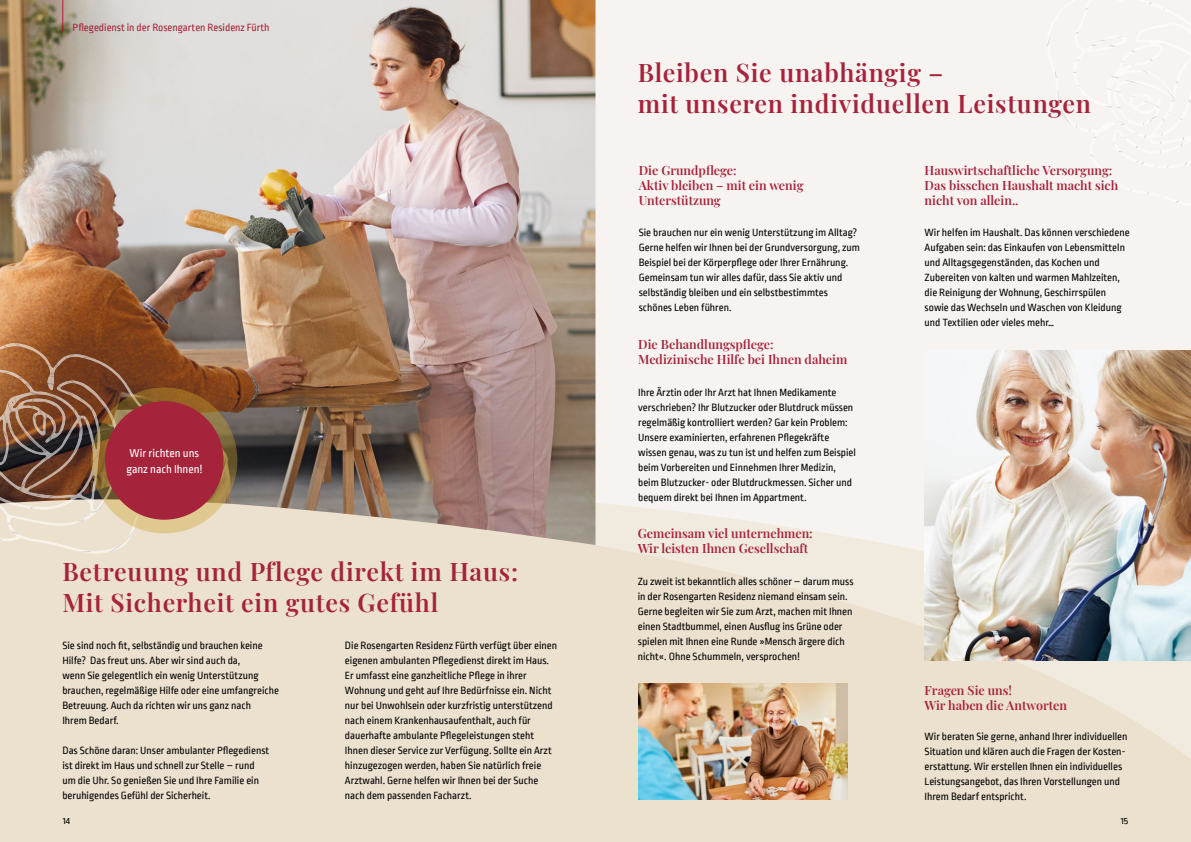
<style>
.page{position:relative;width:1191px;height:842px;background:#f6f3f1}
.page>*{position:absolute;margin:0;border:0;box-sizing:border-box;transform-origin:0 0}
.t1{font:600 25px/30.7px "Playfair Display";letter-spacing:.03em;color:#a5233b}
.t2{font:600 12.5px/15px "Playfair Display";color:#a5233b}
.t3{font:12px/16px "Ropa Sans";color:#fff}
.t4{font:11px/15px "Ropa Sans";color:#000}
.t5{font:11px "Ropa Sans";color:#a5233b}
.t6{font:10px "Ropa Sans";color:#000}
</style>
<div class="page">
<img style="left:1047px;top:2px;width:143px;height:201px">
<svg style="left:0;top:466px;width:1191px;height:376px;background:#ece2d2"></svg>
<img style="left:0;top:0;width:595px;height:545px">
<svg style="left:0;top:342px;width:167px;height:213px"></svg>
<img style="left:0;top:344px;width:164px;height:207px">
<hr style="left:62px;top:0;width:1px;height:32px;background:#a5233b">
<img style="left:924px;top:351px;width:267px;height:309px">
<img style="left:639px;top:683px;width:209px;height:116px">
<svg style="left:91px;top:387px;width:146px;height:146px;background:#a48751"></svg>
<div style="left:105px;top:401px;width:119px;height:119px;background:#a5233b;border-radius:50%"></div>
<p class="t5" style="left:73px;top:22px;width:198px">Pflegedienst in der Rosengarten Residenz Fürth</p>
<p class="t3" style="left:126px;top:445px;width:77px">Wir richten uns ganz nach Ihnen!</p>
<h1 class="t1" style="left:62px;top:558px;width:457px">Betreuung und Pflege direkt im Haus:<br>Mit Sicherheit ein gutes Gefühl</h1>
<p class="t4" style="left:62px;top:638px;width:218px">Sie sind noch fit, selbständig und brauchen keine Hilfe? Das freut uns. Aber wir sind auch da,<br>wenn Sie gelegentlich ein wenig Unterstützung brauchen, regelmäßige Hilfe oder eine umfangreiche Betreuung. Auch da richten wir uns ganz nach<br>Ihrem Bedarf.</p>
<p class="t4" style="left:62px;top:743px;width:208px">Das Schöne daran: Unser ambulanter Pflegedienst ist direkt im Haus und schnell zur Stelle – rund um die Uhr. So genießen Sie und Ihre Familie ein beruhigendes Gefühl der Sicherheit.</p>
<p class="t4" style="left:345px;top:638px;width:214px">Die Rosengarten Residenz Fürth verfügt über einen eigenen ambulanten Pflegedienst direkt im Haus.<br>Er umfasst eine ganzheitliche Pflege in ihrer Wohnung und geht auf Ihre Bedürfnisse ein. Nicht nur bei Unwohlsein oder kurzfristig unterstützend nach einem Krankenhausaufenthalt, auch für dauerhafte ambulante Pflegeleistungen steht Ihnen dieser Service zur Verfügung. Sollte ein Arzt hinzugezogen werden, haben Sie natürlich freie Arztwahl. Gerne helfen wir Ihnen bei der Suche nach dem passenden Facharzt.</p>
<h1 class="t1" style="left:638px;top:59px;width:454px">Bleiben Sie unabhängig –<br>mit unseren individuellen Leistungen</h1>
<p class="t2" style="left:639px;top:162px;width:166px">Die Grundpflege:<br>Aktiv bleiben – mit ein wenig<br>Unterstützung</p>
<p class="t4" style="left:639px;top:225px;width:223px">Sie brauchen nur ein wenig Unterstützung im Alltag?<br>Gerne helfen wir Ihnen bei der Grundversorgung, zum Beispiel bei der Körperpflege oder Ihrer Ernährung.<br>Gemeinsam tun wir alles dafür, dass Sie aktiv und selbständig bleiben und ein selbstbestimmtes schönes Leben führen.</p>
<p class="t2" style="left:638px;top:336px;width:211px">Die Behandlungspflege:<br>Medizinische Hilfe bei Ihnen daheim</p>
<p class="t4" style="left:638px;top:385px;width:219px">Ihre Ärztin oder Ihr Arzt hat Ihnen Medikamente verschrieben? Ihr Blutzucker oder Blutdruck müssen regelmäßig kontrolliert werden? Gar kein Problem:<br>Unsere examinierten, erfahrenen Pflegekräfte wissen genau, was zu tun ist und helfen zum Beispiel beim Vorbereiten und Einnehmen Ihrer Medizin, beim Blutzucker- oder Blutdruckmessen. Sicher und bequem direkt bei Ihnen im Appartment.</p>
<p class="t2" style="left:638px;top:527px;width:176px">Gemeinsam viel unternehmen:<br>Wir leisten Ihnen Gesellschaft</p>
<p class="t4" style="left:638px;top:574px;width:217px">Zu zweit ist bekanntlich alles schöner – darum muss in der Rosengarten Residenz niemand einsam sein.<br>Gerne begleiten wir Sie zum Arzt, machen mit Ihnen einen Stadtbummel, einen Ausflug ins Grüne oder spielen mit Ihnen eine Runde »Mensch ärgere dich nicht«. Ohne Schummeln, versprochen!</p>
<p class="t2" style="left:924px;top:164px;width:195px">Hauswirtschaftliche Versorgung:<br>Das bisschen Haushalt macht sich nicht von allein..</p>
<p class="t4" style="left:924px;top:225px;width:206px">Wir helfen im Haushalt. Das können verschiedene Aufgaben sein: das Einkaufen von Lebensmitteln und Alltagsgegenständen, das Kochen und Zubereiten von kalten und warmen Mahlzeiten, die Reinigung der Wohnung, Geschirrspülen sowie das Wechseln und Waschen von Kleidung und Textilien oder vieles mehr…</p>
<p class="t2" style="left:924px;top:684px;width:144px">Fragen Sie uns!<br>Wir haben die Antworten</p>
<p class="t4" style="left:924px;top:729px;width:204px">Wir beraten Sie gerne, anhand Ihrer individuellen Situation und klären auch die Fragen der Kosten&shy;erstattung. Wir erstellen Ihnen ein individuelles Leistungsangebot, das Ihren Vorstellungen und Ihrem Bedarf entspricht.</p>
<p class="t6" style="left:63px;top:816px;width:9px">14</p>
<p class="t6" style="left:1120px;top:816px;width:9px">15</p>
</div>
